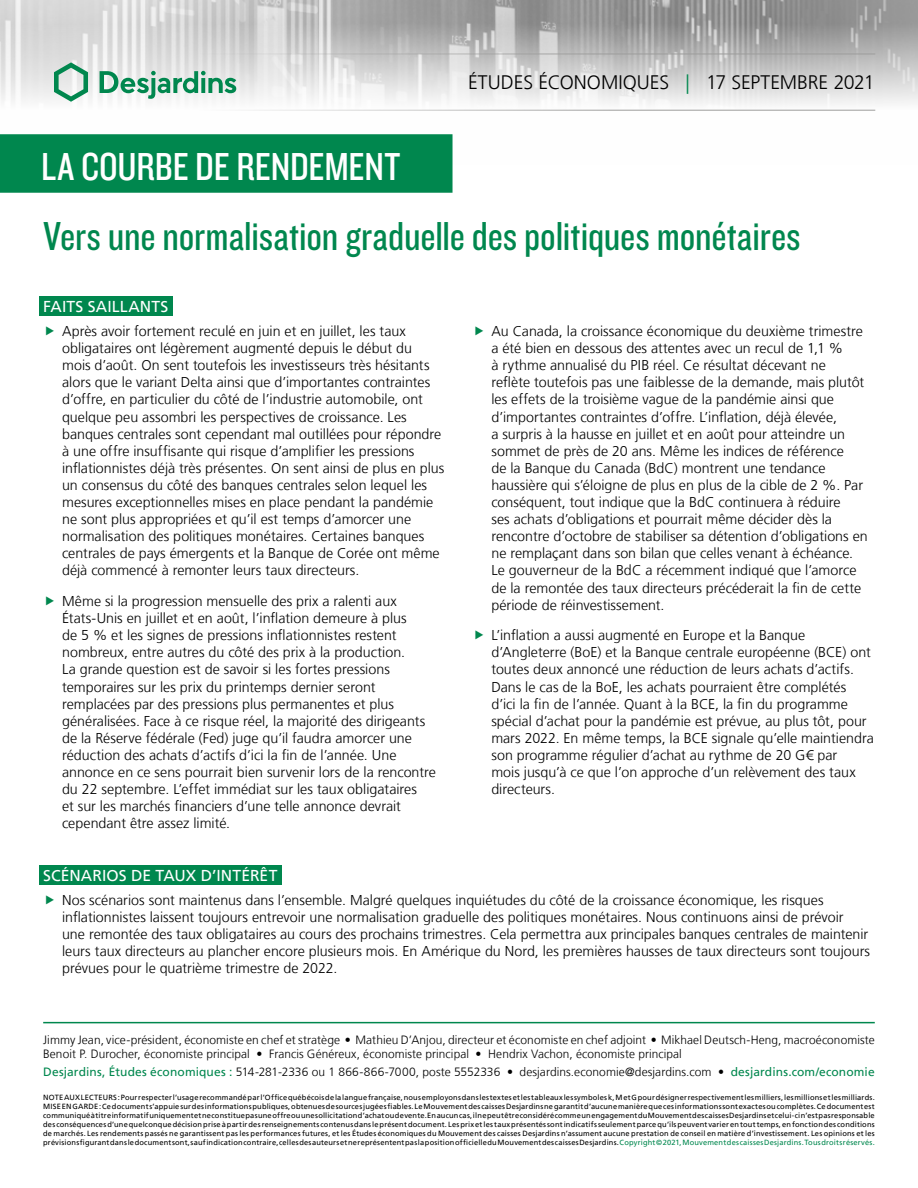
<style>
.page{position:relative;width:918px;height:1188px;background:#fff}
.page>*{position:absolute;margin:0;border:0;box-sizing:border-box;transform-origin:0 0}
.t1{font:42px "Knockout 29 Junior Ltweight";letter-spacing:-.005em;color:#00874e}
.t2{font:40.5px "Knockout 29 Junior Ltweight";color:#fff}
.t3{font:300 19.5px "Frutiger LT";letter-spacing:-.005em;color:#000}
.t4{font:15.75px "Frutiger LT";letter-spacing:.005em;color:#fff}
.t5{font:300 14.25px/17.1px "Frutiger LT";color:#000}
.t6{font:300 12px/14.4px "Frutiger LT";letter-spacing:.005em;color:#000}
.t7{font:7.5px/9px "Frutiger LT";letter-spacing:.025em;color:#000;text-align:justify}
.s1{color:#00874e}
.s2{font-weight:400;color:#00874e}
</style>
<div class="page">
<img style="left:0;top:0;width:918px;height:111px">
<hr style="left:43px;top:54px;width:832px;height:1px;background:#9d9d9c">
<hr style="left:43px;top:110px;width:832px;height:1px;background:#9d9d9c">
<svg style="left:54px;top:62px;width:34px;height:40px"></svg>
<svg style="left:100px;top:71px;width:136px;height:28px"></svg>
<div style="left:0;top:135px;width:452px;height:57px;background:#00874e"></div>
<div style="left:0;top:134px;width:453px;height:59px;border:2px solid #00874e"></div>
<hr style="left:43px;top:1022px;width:832px;height:1px;background:#00874e">
<div style="left:39px;top:296px;width:133px;height:20px;background:#00874e"></div>
<div style="left:39px;top:865px;width:242px;height:20px;background:#00874e"></div>
<h2 class="t2" style="left:41px;top:140px;width:361px">LA COURBE DE RENDEMENT</h2>
<h3 class="t3" style="left:468px;top:72px;width:408px">ÉTUDES ÉCONOMIQUES <span class="s1">|</span> 17 SEPTEMBRE 2021</h3>
<h1 class="t1" style="left:43px;top:209px;width:759px">Vers une normalisation graduelle des politiques monétaires</h1>
<p class="t4" style="left:43px;top:297px;width:127px">FAITS SAILLANTS</p>
<p class="t5" style="left:62px;top:323px;width:384px">Après avoir fortement reculé en juin et en juillet, les taux obligataires ont légèrement augmenté depuis le début du<br>mois d’août. On sent toutefois les investisseurs très hésitants alors que le variant Delta ainsi que d’importantes contraintes d’offre, en particulier du côté de l’industrie automobile, ont quelque peu assombri les perspectives de croissance. Les banques centrales sont cependant mal outillées pour répondre à une offre insuffisante qui risque d’amplifier les pressions inflationnistes déjà très présentes. On sent ainsi de plus en plus un consensus du côté des banques centrales selon lequel les mesures exceptionnelles mises en place pendant la pandémie ne sont plus appropriées et qu’il est temps d’amorcer une normalisation des politiques monétaires. Certaines banques centrales de pays émergents et la Banque de Corée ont même déjà commencé à remonter leurs taux directeurs.</p>
<p class="t5" style="left:62px;top:593px;width:375px">Même si la progression mensuelle des prix a ralenti aux États‑Unis en juillet et en août, l’inflation demeure à plus<br>de 5 % et les signes de pressions inflationnistes restent nombreux, entre autres du côté des prix à la production.<br>La grande question est de savoir si les fortes pressions temporaires sur les prix du printemps dernier seront remplacées par des pressions plus permanentes et plus généralisées. Face à ce risque réel, la majorité des dirigeants de la Réserve fédérale (Fed) juge qu’il faudra amorcer une réduction des achats d’actifs d’ici la fin de l’année. Une annonce en ce sens pourrait bien survenir lors de la rencontre du 22 septembre. L’effet immédiat sur les taux obligataires<br>et sur les marchés financiers d’une telle annonce devrait cependant être assez limité.</p>
<p class="t5" style="left:491px;top:323px;width:378px">Au Canada, la croissance économique du deuxième trimestre a été bien en dessous des attentes avec un recul de 1,1 %<br>à rythme annualisé du PIB réel. Ce résultat décevant ne reflète toutefois pas une faiblesse de la demande, mais plutôt les effets de la troisième vague de la pandémie ainsi que d’importantes contraintes d’offre. L’inflation, déjà élevée,<br>a surpris à la hausse en juillet et en août pour atteindre un sommet de près de 20 ans. Même les indices de référence<br>de la Banque du Canada (BdC) montrent une tendance haussière qui s’éloigne de plus en plus de la cible de 2 %. Par conséquent, tout indique que la BdC continuera à réduire<br>ses achats d’obligations et pourrait même décider dès la rencontre d’octobre de stabiliser sa détention d’obligations en ne remplaçant dans son bilan que celles venant à échéance.<br>Le gouverneur de la BdC a récemment indiqué que l’amorce de la remontée des taux directeurs précéderait la fin de cette période de réinvestissement.</p>
<p class="t5" style="left:491px;top:627px;width:384px">L’inflation a aussi augmenté en Europe et la Banque d’Angleterre (BoE) et la Banque centrale européenne (BCE) ont toutes deux annoncé une réduction de leurs achats d’actifs.<br>Dans le cas de la BoE, les achats pourraient être complétés d’ici la fin de l’année. Quant à la BCE, la fin du programme spécial d’achat pour la pandémie est prévue, au plus tôt, pour mars 2022. En même temps, la BCE signale qu’elle maintiendra son programme régulier d’achat au rythme de 20 G€ par<br>mois jusqu’à ce que l’on approche d’un relèvement des taux directeurs.</p>
<p class="t4" style="left:43px;top:866px;width:236px">SCÉNARIOS DE TAUX D’INTÉRÊT</p>
<p class="t5" style="left:62px;top:892px;width:810px">Nos scénarios sont maintenus dans l’ensemble. Malgré quelques inquiétudes du côté de la croissance économique, les risques inflationnistes laissent toujours entrevoir une normalisation graduelle des politiques monétaires. Nous continuons ainsi de prévoir une remontée des taux obligataires au cours des prochains trimestres. Cela permettra aux principales banques centrales de maintenir leurs taux directeurs au plancher encore plusieurs mois. En Amérique du Nord, les premières hausses de taux directeurs sont toujours prévues pour le quatrième trimestre de 2022.</p>
<p class="t6" style="left:43px;top:1032px;width:833px">Jimmy Jean, vice-président, économiste en chef et stratège • Mathieu D’Anjou, directeur et économiste en chef adjoint • Mikhael Deutsch-Heng, macroéconomiste<br>Benoit P. Durocher, économiste principal • Francis Généreux, économiste principal • Hendrix Vachon, économiste principal</p>
<p class="t6" style="left:43px;top:1065px;width:833px"><span class="s2">Desjardins, Études économiques :</span> 514‑281‑2336 ou 1 866‑866‑7000, poste 5552336 • desjardins.economie@desjardins.com • <span class="s2">desjardins.com/economie</span></p>
<p class="t7" style="left:43px;top:1093px;width:833px">NOTE AUX LECTEURS: Pour respecter l’usage recommandé par l’Office québécois de la langue française, nous employons dans les textes et les tableaux les symboles k, M et G pour désigner respectivement les milliers, les millions et les milliards.<br>MISE EN GARDE: Ce document s’appuie sur des informations publiques, obtenues de sources jugées fiables. Le Mouvement des caisses Desjardins ne garantit d’aucune manière que ces informations sont exactes ou complètes. Ce document est communiqué à titre informatif uniquement et ne constitue pas une offre ou une sollicitation d’achat ou de vente. En aucun cas, il ne peut être considéré comme un engagement du Mouvement des caisses Desjardins et celui-ci n’est pas responsable des conséquences d’une quelconque décision prise à partir des renseignements contenus dans le présent document. Les prix et les taux présentés sont indicatifs seulement parce qu’ils peuvent varier en tout temps, en fonction des conditions de marchés. Les rendements passés ne garantissent pas les performances futures, et les Études économiques du Mouvement des caisses Desjardins n’assument aucune prestation de conseil en matière d’investissement. Les opinions et les prévisions figurant dans le document sont, sauf indication contraire, celles des auteurs et ne représentent pas la position officielle du Mouvement des caisses Desjardins. <span class="s1">Copyright©2021, Mouvement des caisses Desjardins. Tous droits réservés.</span></p>
</div>
